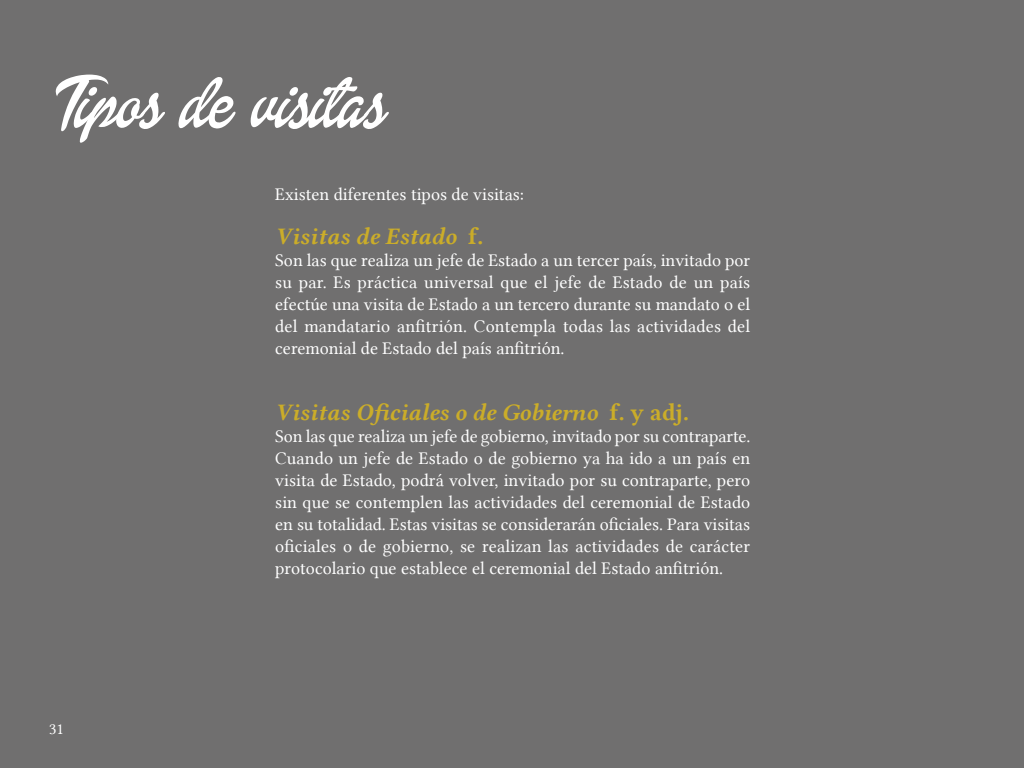
<style>
.page{position:relative;width:1024px;height:768px;background:#706f6f}
.page>*{position:absolute;margin:0;border:0;box-sizing:border-box;transform-origin:0 0}
.t1{font:76px "Dollie Script Personal Use";letter-spacing:-.005em;color:#fff}
.t2{font:24px "Lin Libertine BI";color:#cbad29}
.t3{font:18px/22px "Lin Libertine";color:#fff;text-align:justify}
.t4{font:16px "Lin Libertine";color:#fff}
.s1{font-family:"Lin Libertine B"}
</style>
<div class="page">
<h1 class="t1" style="left:52px;top:60px;width:335px">Tipos de visitas</h1>
<p class="t3" style="left:275px;top:183px;width:250px">Existen diferentes tipos de visitas:</p>
<h2 class="t2" style="left:275px;top:220px;width:210px">Visitas de Estado <span class="s1">f.</span></h2>
<p class="t3" style="left:275px;top:249px;width:477px">Son las que realiza un jefe de Estado a un tercer país, invitado por su par. Es práctica universal que el jefe de Estado de un país efectúe una visita de Estado a un tercero durante su mandato o el del mandatario anfitrión. Contempla todas las actividades del ceremonial de Estado del país anfitrión.</p>
<p class="t4" style="left:49px;top:720px;width:16px">31</p>
<h2 class="t2" style="left:275px;top:396px;width:415px">Visitas Oficiales o de Gobierno <span class="s1">f. y adj.</span></h2>
<p class="t3" style="left:275px;top:425px;width:477px">Son las que realiza un jefe de gobierno, invitado por su contraparte.<br>Cuando un jefe de Estado o de gobierno ya ha ido a un país en visita de Estado, podrá volver, invitado por su contraparte, pero sin que se contemplen las actividades del ceremonial de Estado en su totalidad. Estas visitas se considerarán oficiales. Para visitas oficiales o de gobierno, se realizan las actividades de carácter protocolario que establece el ceremonial del Estado anfitrión.</p>
</div>
